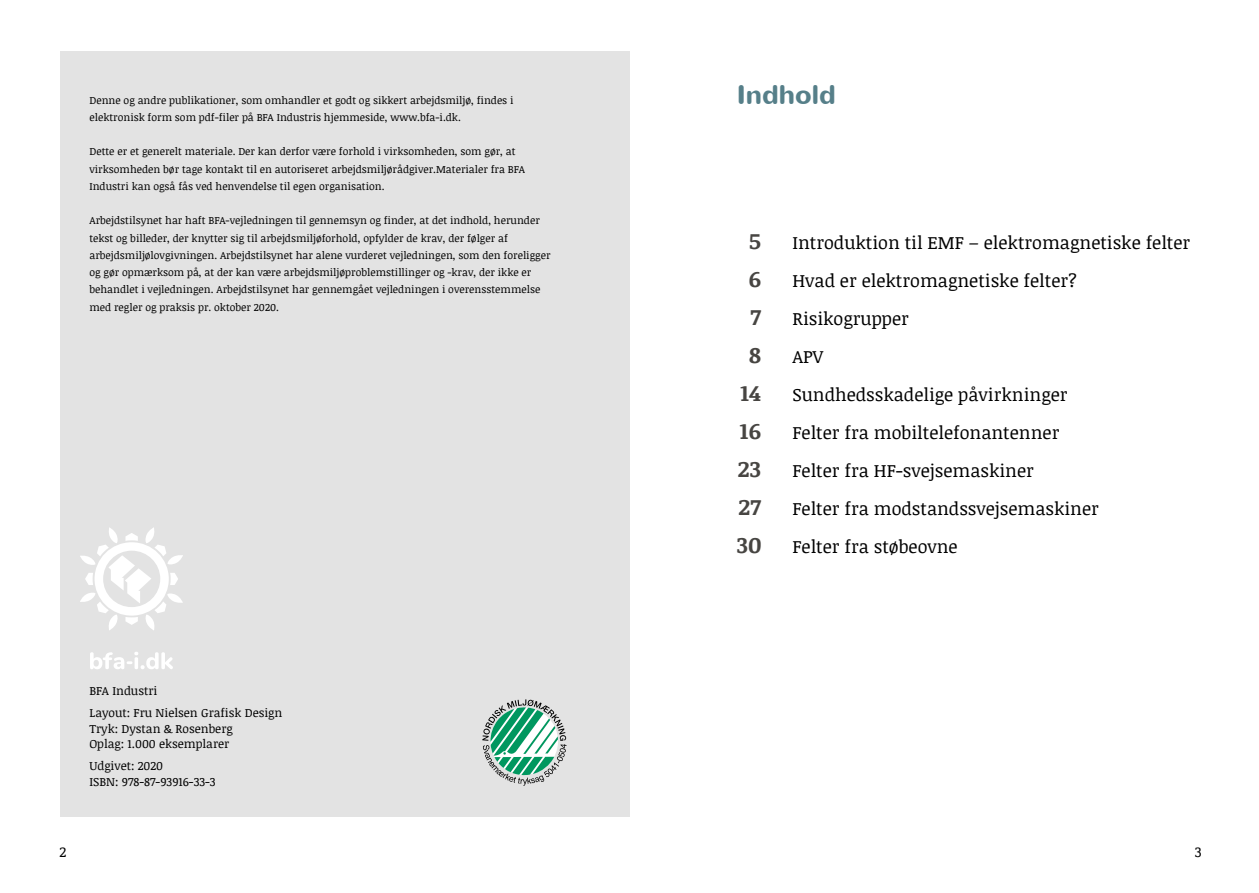
<style>
.page{position:relative;width:1259px;height:893px;background:#fff}
.page>*{position:absolute;margin:0;border:0;box-sizing:border-box;transform-origin:0 0}
.t1{font:700 27px "Nunito";color:#567f89}
.t2{font:700 22.5px "Noticia Text";color:#474542}
.t3{font:18px "Noticia Text";color:#000}
.t4{font:14.25px "Noticia Text";color:#000}
.t5{font:12px/15.5px "Noticia Text";color:#000}
.t6{font:10.5px/17.2px "Noticia Text";color:#000}
</style>
<div class="page">
<div style="left:60px;top:51px;width:569px;height:765px;background:#e3e3e3"></div>
<svg style="left:90px;top:652px;width:83px;height:17px"></svg>
<svg style="left:80px;top:527px;width:103px;height:103px"></svg>
<svg style="left:482px;top:699px;width:84px;height:87px"></svg>
<p class="t6" style="left:89px;top:91px;width:425px">Denne og andre publikationer, som omhandler et godt og sikkert arbejdsmiljø, findes i elektronisk form som pdf-filer på BFA Industris hjemmeside, www.bfa-i.dk.</p>
<p class="t6" style="left:89px;top:143px;width:437px">Dette er et generelt materiale. Der kan derfor være forhold i virksomheden, som gør, at virksomheden bør tage kontakt til en autoriseret arbejdsmiljørådgiver.Materialer fra BFA<br>Industri kan også fås ved henvendelse til egen organisation.</p>
<p class="t6" style="left:89px;top:212px;width:462px">Arbejdstilsynet har haft BFA-vejledningen til gennemsyn og finder, at det indhold, herunder tekst og billeder, der knytter sig til arbejdsmiljøforhold, opfylder de krav, der følger af arbejdsmiljølovgivningen. Arbejdstilsynet har alene vurderet vejledningen, som den foreligger og gør opmærksom på, at der kan være arbejdsmiljøproblemstillinger og -krav, der ikke er behandlet i vejledningen. Arbejdstilsynet har gennemgået vejledningen i overensstemmelse med regler og praksis pr. oktober 2020.</p>
<p class="t5" style="left:89px;top:679px;width:194px;line-height:22.2px">BFA Industri<br>Layout: Fru Nielsen Grafisk Design</p>
<p class="t5" style="left:89px;top:720px;width:145px">Tryk: Dystan &amp; Rosenberg<br>Oplag: 1.000 eksemplarer</p>
<p class="t5" style="left:89px;top:758px;width:128px">Udgivet: 2020<br>ISBN: 978-87-93916-33-3</p>
<h1 class="t1" style="left:737px;top:76px;width:100px">Indhold</h1>
<h2 class="t2" style="left:749px;top:225px;width:13px">5</h2>
<h3 class="t3" style="left:792px;top:230px;width:399px">Introduktion til EMF – elektromagnetiske felter</h3>
<h2 class="t2" style="left:748px;top:263px;width:14px">6</h2>
<h3 class="t3" style="left:792px;top:268px;width:286px">Hvad er elektromagnetiske felter?</h3>
<h2 class="t2" style="left:750px;top:301px;width:12px">7</h2>
<h3 class="t3" style="left:792px;top:306px;width:118px">Risikogrupper</h3>
<h2 class="t2" style="left:749px;top:339px;width:13px">8</h2>
<h3 class="t3" style="left:792px;top:344px;width:32px">APV</h3>
<h2 class="t2" style="left:740px;top:377px;width:22px">14</h2>
<h3 class="t3" style="left:792px;top:382px;width:277px">Sundhedsskadelige påvirkninger</h3>
<h2 class="t2" style="left:739px;top:415px;width:23px">16</h2>
<h3 class="t3" style="left:792px;top:420px;width:268px">Felter fra mobiltelefonantenner</h3>
<h2 class="t2" style="left:738px;top:453px;width:24px">23</h2>
<h3 class="t3" style="left:792px;top:458px;width:243px">Felter fra HF-svejsemaskiner</h3>
<h2 class="t2" style="left:738px;top:491px;width:24px">27</h2>
<h3 class="t3" style="left:792px;top:496px;width:308px">Felter fra modstandssvejsemaskiner</h3>
<h2 class="t2" style="left:737px;top:529px;width:26px">30</h2>
<h3 class="t3" style="left:792px;top:534px;width:167px">Felter fra støbeovne</h3>
<h3 class="t4" style="left:60px;top:842px;width:8px">2</h3>
<h3 class="t4" style="left:1194px;top:842px;width:8px">3</h3>
</div>
